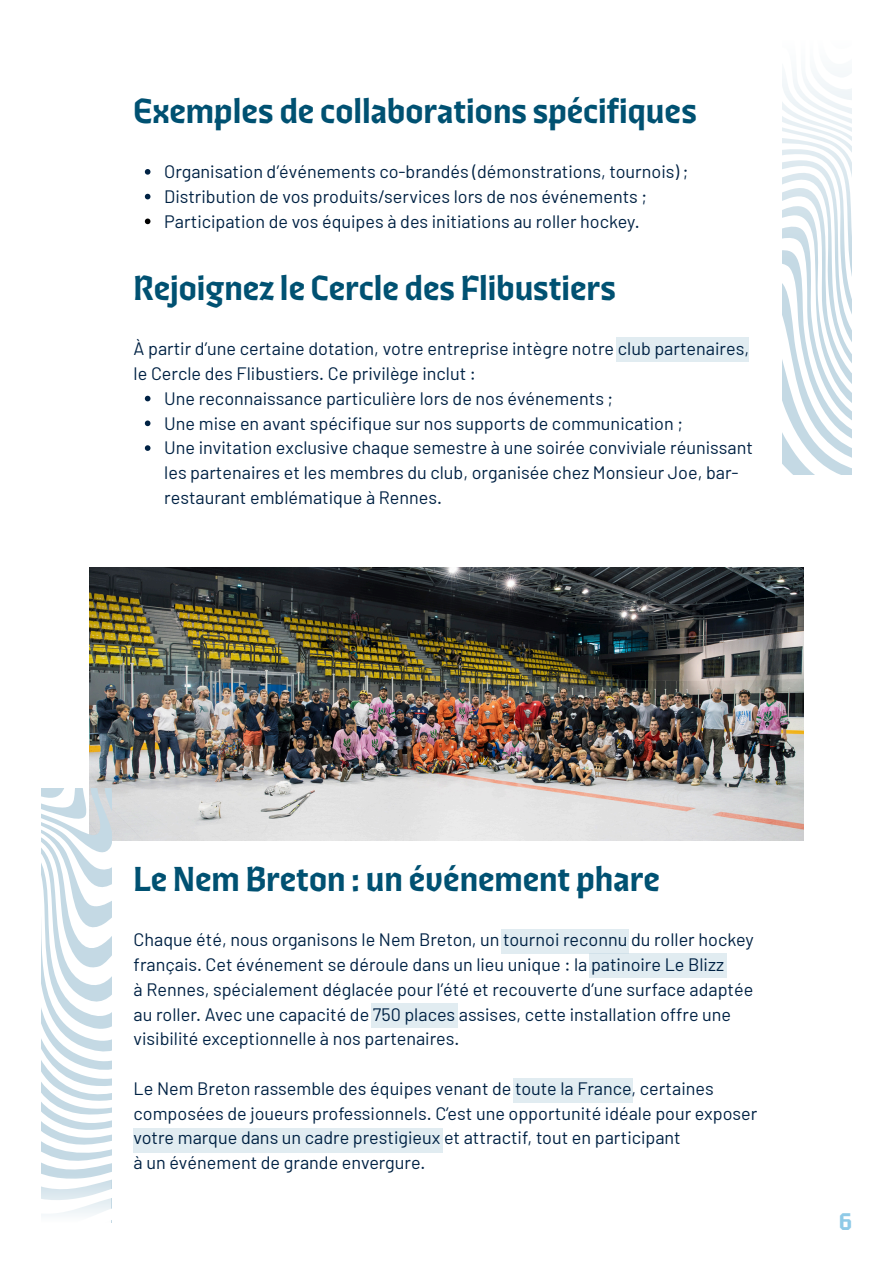
<style>
.page{position:relative;width:894px;height:1264px;background:#fff}
.page>*{position:absolute;margin:0;border:0;box-sizing:border-box;transform-origin:0 0}
.t1{font:500 36px "Ferryman";color:#005172}
.t2{font:600 semi-condensed 24px "Tektur";color:#8fcae7}
.t3{font:18px/24.8px "Barlow";color:#024}
</style>
<div class="page">
<img style="left:89px;top:567px;width:714px;height:273px">
<svg style="left:42px;top:788px;width:69px;height:386px"></svg>
<svg style="left:41px;top:1174px;width:70px;height:41px"></svg>
<svg style="left:782px;top:261px;width:69px;height:214px"></svg>
<svg style="left:782px;top:76px;width:69px;height:185px"></svg>
<div style="left:615px;top:337px;width:133px;height:25px;background:#e1ecf1"></div>
<div style="left:501px;top:929px;width:128px;height:24px;background:#e1ecf1"></div>
<div style="left:589px;top:953px;width:137px;height:24px;background:#e1ecf1"></div>
<div style="left:371px;top:1003px;width:86px;height:24px;background:#e1ecf1"></div>
<div style="left:513px;top:1078px;width:119px;height:24px;background:#e1ecf1"></div>
<div style="left:133px;top:1128px;width:309px;height:24px;background:#e1ecf1"></div>
<svg style="left:145px;top:169px;width:5px;height:6px"></svg>
<svg style="left:145px;top:194px;width:5px;height:5px"></svg>
<svg style="left:145px;top:218px;width:5px;height:6px"></svg>
<svg style="left:145px;top:396px;width:5px;height:5px"></svg>
<svg style="left:145px;top:420px;width:5px;height:6px"></svg>
<svg style="left:145px;top:445px;width:5px;height:6px"></svg>
<h1 class="t1" style="left:133px;top:87px;width:564px">Exemples de collaborations spécifiques</h1>
<p class="t3" style="left:164px;top:158px;width:525px">Organisation d’événements co-brandés (démonstrations, tournois) ;</p>
<p class="t3" style="left:164px;top:183px;width:484px">Distribution de vos produits/services lors de nos événements ;</p>
<p class="t3" style="left:164px;top:208px;width:477px">Participation de vos équipes à des initiations au roller hockey.</p>
<h1 class="t1" style="left:133px;top:264px;width:483px">Rejoignez le Cercle des Flibustiers</h1>
<p class="t3" style="left:133px;top:335px;width:617px">À partir d’une certaine dotation, votre entreprise intègre notre club partenaires, le Cercle des Flibustiers. Ce privilège inclut :</p>
<p class="t3" style="left:164px;top:385px;width:450px">Une reconnaissance particulière lors de nos événements ;</p>
<p class="t3" style="left:164px;top:410px;width:520px">Une mise en avant spécifique sur nos supports de communication ;</p>
<p class="t3" style="left:164px;top:434px;width:590px">Une invitation exclusive chaque semestre à une soirée conviviale réunissant les partenaires et les membres du club, organisée chez Monsieur Joe, bar&shy;restaurant emblématique à Rennes.</p>
<p class="t1" style="left:133px;top:855px;width:527px">Le Nem Breton : un événement phare</p>
<p class="t3" style="left:133px;top:926px;width:621px">Chaque été, nous organisons le Nem Breton, un tournoi reconnu du roller hockey français. Cet événement se déroule dans un lieu unique : la patinoire Le Blizz</p>
<p class="t3" style="left:133px;top:976px;width:621px">à Rennes, spécialement déglacée pour l’été et recouverte d’une surface adaptée au roller. Avec une capacité de 750 places assises, cette installation offre une visibilité exceptionnelle à nos partenaires.</p>
<h1 class="t3" style="left:133px;top:1075px;width:625px">Le Nem Breton rassemble des équipes venant de toute la France, certaines composées de joueurs professionnels. C’est une opportunité idéale pour exposer votre marque dans un cadre prestigieux et attractif, tout en participant</h1>
<p class="t3" style="left:133px;top:1149px;width:293px">à un événement de grande envergure.</p>
<p class="t2" style="left:838px;top:1206px;width:14px">6</p>
</div>
